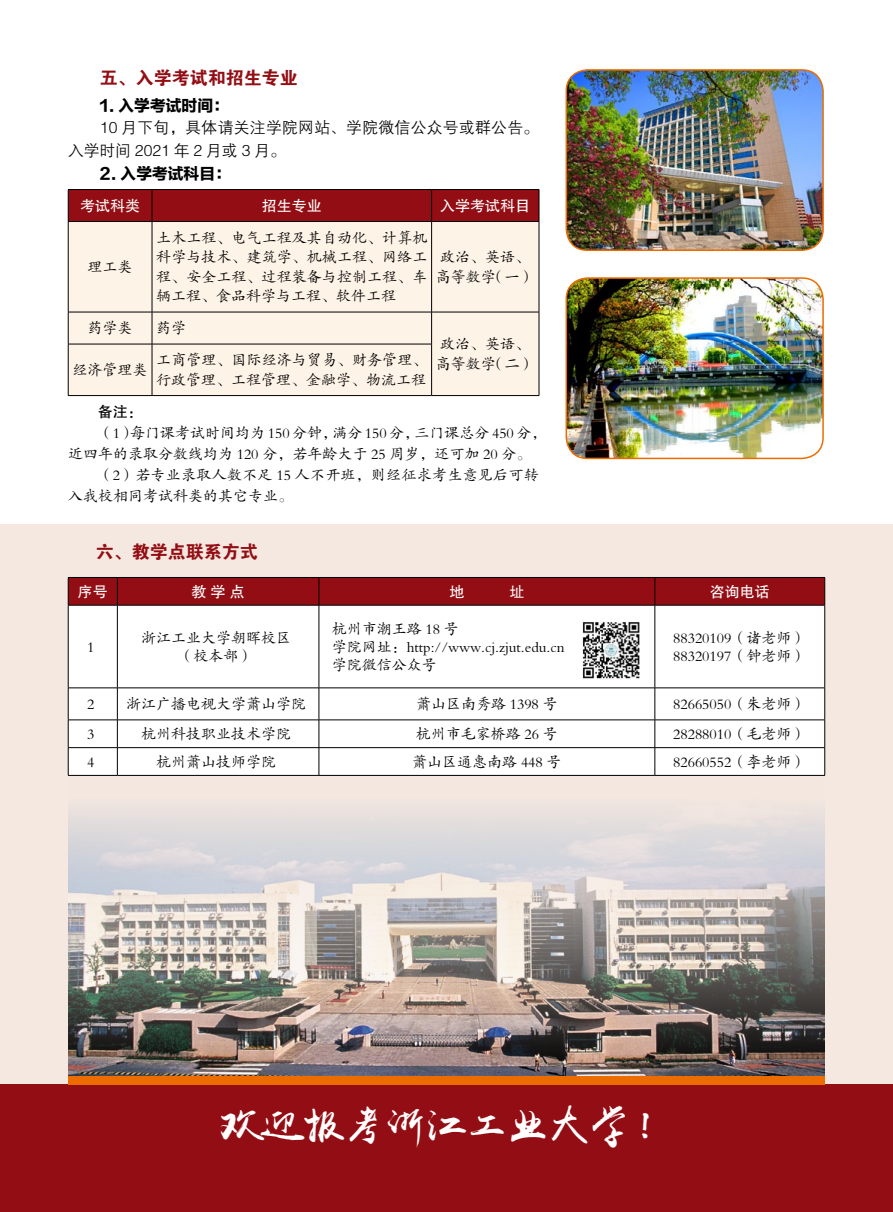
<style>
.page{position:relative;width:893px;height:1212px;background:#fff}
.page>*{position:absolute;margin:0;border:0;box-sizing:border-box;transform-origin:0 0}
.t1{font:40.95px "yuweij";color:#fff}
.t2{font:18px "FZDHTJW GB1 0";color:#930e14}
.t3{font:15.75px/22.5px "FZZDXJW GB1 0";letter-spacing:.025em;color:#000}
.t4{font:15.75px "FZLTDHK GBK1 0";color:#000}
.t5{font:15px/19.5px "FZKTJW GB1 0";color:#000}
.t6{font:15px "FZKTJW GB1 0";letter-spacing:.02em;color:#000}
.t7{font:15px "FZHTJW GB1 0";color:#fff}
.t8{font:15px "FZHTJW GB1 0";color:#000}
</style>
<div class="page">
<div style="left:0;top:524px;width:893px;height:688px;background:#f4e8e0"></div>
<div style="left:0;top:1084px;width:893px;height:128px;background:#930e14"></div>
<img style="left:68px;top:810px;width:757px;height:266px">
<img style="left:566px;top:280px;width:257px;height:178px">
<div style="left:566px;top:277px;width:258px;height:182px;border:2px solid #ed6c00;border-radius:21px"></div>
<img style="left:566px;top:70px;width:257px;height:180px">
<div style="left:566px;top:69px;width:258px;height:182px;border:2px solid #ed6c00;border-radius:21px"></div>
<div style="left:69px;top:606px;width:755px;height:169px;background:#fff"></div>
<svg style="left:68px;top:577px;width:757px;height:28px;background:#8b0d13"></svg>
<hr style="left:68px;top:605px;width:49px;height:1px;background:#000">
<hr style="left:68px;top:605px;width:1px;height:83px;background:#000">
<hr style="left:117px;top:605px;width:202px;height:1px;background:#000">
<hr style="left:117px;top:605px;width:1px;height:83px;background:#000">
<hr style="left:319px;top:605px;width:336px;height:1px;background:#000">
<hr style="left:319px;top:605px;width:1px;height:83px;background:#000">
<hr style="left:655px;top:605px;width:170px;height:1px;background:#000">
<hr style="left:655px;top:605px;width:1px;height:83px;background:#000">
<hr style="left:824px;top:605px;width:1px;height:83px;background:#000">
<hr style="left:68px;top:688px;width:49px;height:1px;background:#000">
<hr style="left:68px;top:688px;width:1px;height:32px;background:#000">
<hr style="left:117px;top:688px;width:202px;height:1px;background:#000">
<hr style="left:117px;top:688px;width:1px;height:32px;background:#000">
<hr style="left:319px;top:688px;width:336px;height:1px;background:#000">
<hr style="left:319px;top:688px;width:1px;height:32px;background:#000">
<hr style="left:655px;top:688px;width:170px;height:1px;background:#000">
<hr style="left:655px;top:688px;width:1px;height:32px;background:#000">
<hr style="left:824px;top:688px;width:1px;height:32px;background:#000">
<hr style="left:68px;top:720px;width:49px;height:1px;background:#000">
<hr style="left:117px;top:720px;width:202px;height:1px;background:#000">
<hr style="left:319px;top:720px;width:336px;height:1px;background:#000">
<hr style="left:655px;top:720px;width:170px;height:1px;background:#000">
<hr style="left:68px;top:747px;width:49px;height:1px;background:#000">
<svg style="left:68px;top:720px;width:1px;height:55px"></svg>
<hr style="left:117px;top:747px;width:202px;height:1px;background:#000">
<svg style="left:117px;top:720px;width:1px;height:55px"></svg>
<hr style="left:319px;top:747px;width:336px;height:1px;background:#000">
<svg style="left:319px;top:720px;width:1px;height:55px"></svg>
<hr style="left:655px;top:747px;width:170px;height:1px;background:#000">
<svg style="left:655px;top:720px;width:1px;height:55px"></svg>
<svg style="left:824px;top:720px;width:1px;height:55px"></svg>
<hr style="left:68px;top:775px;width:49px;height:1px;background:#000">
<hr style="left:117px;top:775px;width:202px;height:1px;background:#000">
<hr style="left:319px;top:775px;width:336px;height:1px;background:#000">
<hr style="left:655px;top:775px;width:170px;height:1px;background:#000">
<div style="left:579px;top:618px;width:64px;height:64px;background:#fff"></div>
<img style="left:582px;top:622px;width:58px;height:57px">
<div style="left:69px;top:190px;width:470px;height:31px;background:#930e14"></div>
<div style="left:69px;top:222px;width:470px;height:173px;background:#fef3e7"></div>
<hr style="left:68px;top:189px;width:84px;height:1px;background:#000">
<hr style="left:68px;top:190px;width:1px;height:31px;background:#000">
<hr style="left:152px;top:189px;width:280px;height:1px;background:#000">
<hr style="left:152px;top:190px;width:1px;height:31px;background:#000">
<hr style="left:432px;top:189px;width:107px;height:1px;background:#000">
<hr style="left:431px;top:190px;width:1px;height:31px;background:#000">
<hr style="left:539px;top:190px;width:1px;height:31px;background:#000">
<hr style="left:68px;top:221px;width:84px;height:1px;background:#000">
<hr style="left:68px;top:222px;width:1px;height:90px;background:#000">
<hr style="left:152px;top:221px;width:280px;height:1px;background:#000">
<hr style="left:152px;top:222px;width:1px;height:90px;background:#000">
<hr style="left:432px;top:221px;width:107px;height:1px;background:#000">
<hr style="left:431px;top:222px;width:1px;height:90px;background:#000">
<hr style="left:539px;top:222px;width:1px;height:90px;background:#000">
<hr style="left:68px;top:312px;width:84px;height:1px;background:#000">
<hr style="left:68px;top:312px;width:1px;height:32px;background:#000">
<hr style="left:152px;top:312px;width:280px;height:1px;background:#000">
<hr style="left:152px;top:312px;width:1px;height:32px;background:#000">
<hr style="left:432px;top:312px;width:107px;height:1px;background:#000">
<hr style="left:431px;top:312px;width:1px;height:32px;background:#000">
<hr style="left:539px;top:312px;width:1px;height:32px;background:#000">
<hr style="left:68px;top:344px;width:84px;height:1px;background:#000">
<hr style="left:68px;top:344px;width:1px;height:51px;background:#000">
<hr style="left:152px;top:344px;width:280px;height:1px;background:#000">
<hr style="left:152px;top:344px;width:1px;height:51px;background:#000">
<hr style="left:431px;top:344px;width:1px;height:51px;background:#000">
<hr style="left:539px;top:344px;width:1px;height:51px;background:#000">
<hr style="left:68px;top:395px;width:84px;height:1px;background:#000">
<hr style="left:152px;top:395px;width:280px;height:1px;background:#000">
<hr style="left:432px;top:395px;width:107px;height:1px;background:#000">
<div style="left:68px;top:1076px;width:757px;height:8px;background:#ed6c00"></div>
<p class="t2" style="left:100px;top:67px;width:199px">五、入学考试和招生专业</p>
<p class="t4" style="left:100px;top:97px;width:130px">1. 入学考试时间：</p>
<p class="t3" style="left:68px;top:117px;width:472px;text-indent:32px">10 月下旬，具体请关注学院网站、学院微信公众号或群公告。入学时间 2021 年 2 月或 3 月。</p>
<p class="t4" style="left:100px;top:164px;width:132px">2. 入学考试科目：</p>
<p class="t7" style="left:80px;top:197px;width:61px">考试科类</p>
<p class="t7" style="left:262px;top:197px;width:61px">招生专业</p>
<p class="t7" style="left:440px;top:197px;width:91px">入学考试科目</p>
<p class="t5" style="left:88px;top:258px;width:47px">理工类</p>
<p class="t5" style="left:156px;top:228px;width:273px;text-align:justify">土木工程、电气工程及其自动化、计算机科学与技术、建筑学、机械工程、网络工程、安全工程、过程装备与控制工程、车辆工程、食品科学与工程、软件工程</p>
<p class="t5" style="left:88px;top:319px;width:47px">药学类</p>
<p class="t5" style="left:156px;top:319px;width:31px">药学</p>
<p class="t5" style="left:436px;top:248px;width:100px">政治、英语、高等数学（一）</p>
<p class="t5" style="left:440px;top:335px;width:91px">政治、英语、</p>
<p class="t5" style="left:73px;top:361px;width:77px">经济管理类</p>
<p class="t5" style="left:156px;top:351px;width:380px">工商管理、国际经济与贸易、财务管理、高等数学（二）行政管理、工程管理、金融学、物流工程</p>
<p class="t8" style="left:98px;top:404px;width:46px">备注：</p>
<p class="t5" style="left:98px;top:424px;width:450px">（1）每门课考试时间均为 150 分钟，满分 150 分，三门课总分 450 分，</p>
<p class="t5" style="left:68px;top:445px;width:465px">近四年的录取分数线均为 120 分，若年龄大于 25 周岁，还可加 20 分。</p>
<p class="t6" style="left:98px;top:467px;width:442px">（2）若专业录取人数不足 15 人不开班，则经征求考生意见后可转</p>
<p class="t5" style="left:68px;top:487px;width:227px">入我校相同考试科类的其它专业。</p>
<p class="t2" style="left:96px;top:542px;width:163px">六、教学点联系方式</p>
<p class="t7" style="left:78px;top:583px;width:32px">序号</p>
<p class="t7" style="left:191px;top:583px;width:55px">教 学 点</p>
<p class="t7" style="left:710px;top:583px;width:62px">咨询电话</p>
<p class="t5" style="left:87px;top:637px;width:9px">1</p>
<p class="t5" style="left:141px;top:629px;width:151px;line-height:18px;text-align:center">浙江工业大学朝晖校区（校本部）</p>
<p class="t5" style="left:332px;top:620px;width:234px;line-height:18px">杭州市潮王路 18 号<br>学院网址：http://www.cj.zjut.edu.cn学院微信公众号</p>
<p class="t5" style="left:673px;top:629px;width:135px;line-height:18px">88320109（诸老师）<br>88320197（钟老师）</p>
<p class="t5" style="left:87px;top:695px;width:9px">2</p>
<p class="t5" style="left:126px;top:695px;width:181px">浙江广播电视大学萧山学院</p>
<p class="t5" style="left:416px;top:695px;width:143px">萧山区南秀路 1398 号</p>
<p class="t5" style="left:673px;top:695px;width:135px">82665050（朱老师）</p>
<p class="t5" style="left:87px;top:725px;width:9px">3</p>
<p class="t5" style="left:141px;top:725px;width:151px">杭州科技职业技术学院</p>
<p class="t5" style="left:416px;top:725px;width:144px">杭州市毛家桥路 26 号</p>
<p class="t5" style="left:673px;top:725px;width:135px">28288010（毛老师）</p>
<p class="t5" style="left:87px;top:752px;width:9px">4</p>
<p class="t5" style="left:156px;top:752px;width:121px">杭州萧山技师学院</p>
<p class="t5" style="left:412px;top:752px;width:151px">萧山区通惠南路 448 号</p>
<p class="t5" style="left:673px;top:752px;width:135px">82660552（李老师）</p>
<h1 class="t1" style="left:221px;top:1099px;width:452px">欢迎报考浙江工业大学！</h1>
</div>
